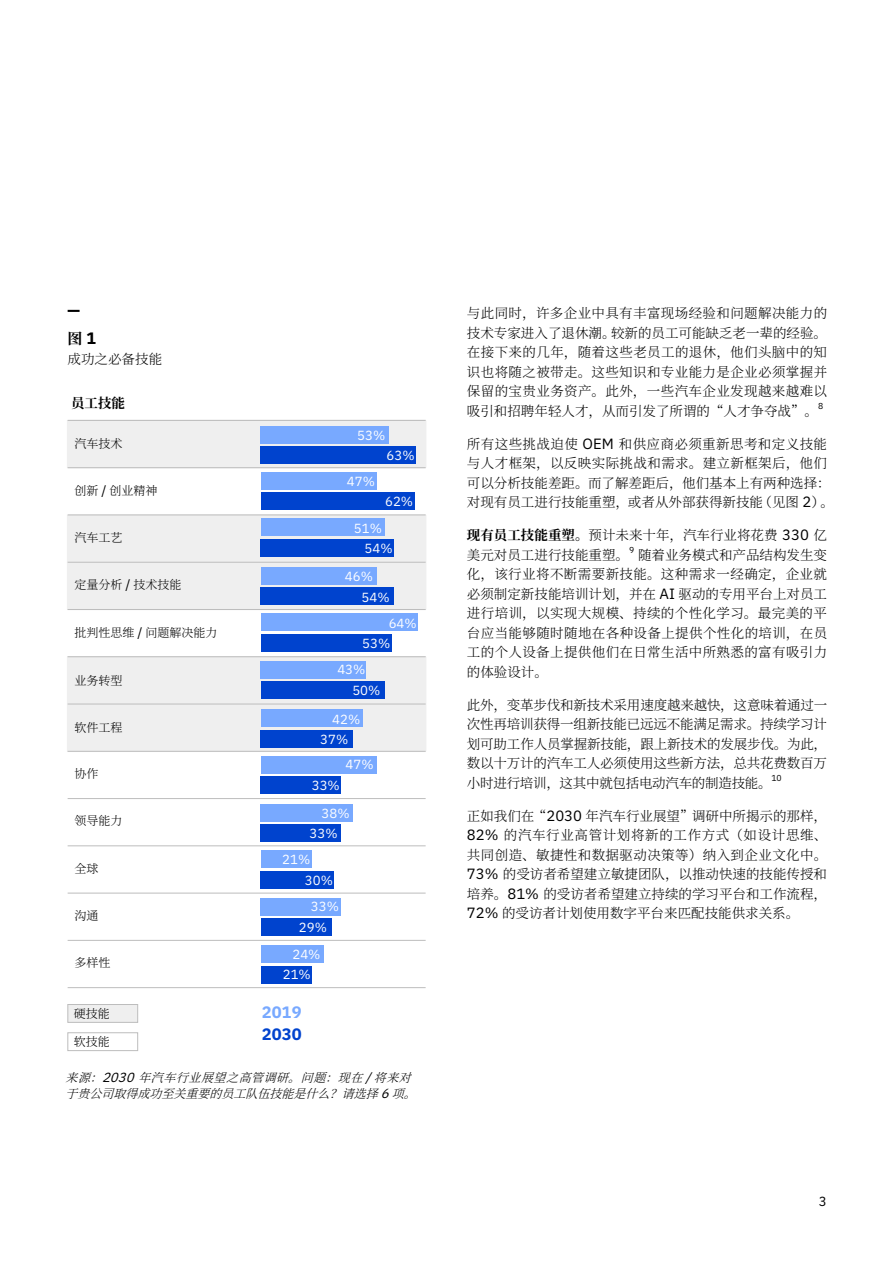
<style>
.page{position:relative;width:893px;height:1262px;background:#fff}
.page>*{position:absolute;margin:0;border:0;box-sizing:border-box;transform-origin:0 0}
.Paragraph_Style30{font:700 16.5px "IBM Plex Sans";color:#78a9ff}
.Paragraph_Style1{font:700 16.5px "IBM Plex Sans";color:#0043ce}
.Paragraph_Style33{font:700 15px "Noto Serif CJ Ksc";color:#000}
.Paragraph_Style34{font:300 13.5px/19.5px "Noto Serif CJ Ksc";letter-spacing:-.005em;color:#000;text-align:justify}
.Paragraph_Style1-2{font:300 13.5px/19.5px "Noto Serif CJ Ksc";color:#000;text-align:justify}
.Paragraph_Style36{font:300 13.5px/19.5px "Noto Serif CJ Ksc";letter-spacing:.025em;color:#000;text-align:justify}
.Paragraph_Style35{font:300 13.5px/19.5px "Noto Serif CJ Ksc";color:#000}
.Paragraph_Style36-2{font:300 13.5px/19.5px "Noto Serif CJ Ksc";color:#000}
.Paragraph_Style1-3{font:700 13.5px "Noto Serif CJ Ksc";color:#000}
.Paragraph_Style1-4{font:13.2px "IBM Plex Sans";color:#fff}
.Paragraph_Style29{font:13.2px/20.1px "IBM Plex Sans";color:#fff}
.Paragraph_Style27{font:13.2px/28.5px "IBM Plex Sans";color:#fff}
.Paragraph_Style28{font:13.2px/21px "IBM Plex Sans";color:#fff}
.Paragraph_Style32{font:13.2px "IBM Plex Sans";color:#fff}
.Paragraph_Style26{font:13.2px "IBM Plex Sans";color:#fff}
.Paragraph_Style30-2{font:13.2px "IBM Plex Sans";color:#fff}
.Paragraph_Style31{font:13.2px "IBM Plex Sans";color:#fff}
.Paragraph_Style1-5{font:13.2px "IBM Plex Sans";color:#000}
.Paragraph_Style10{font:italic 300 12px/16.5px "Noto Serif CJ Ksc";color:#000}
.Paragraph_Style1-6{font:300 12px "Noto Serif CJ Ksc";color:#000}
.Paragraph_Style10-2{font:300 12px "Noto Serif CJ Ksc";color:#000}
.Paragraph_Style34-2{font:8.7px "IBM Plex Sans";color:#000}
.Paragraph_Style36-3{font:8.7px "IBM Plex Sans";color:#000}
.s1{font-family:"IBM Plex Sans";font-size:16.5px}
.s2{font-family:"IBM Plex Sans";font-weight:400;font-size:13.2px}
.s3{font-family:"IBM Plex Sans";font-weight:400;font-size:14.85px}
.s4{font-weight:700}
</style>
<div class="page">
<hr style="left:67px;top:420px;width:1px;height:48px;background:#efefef">
<hr style="left:425px;top:420px;width:1px;height:48px;background:#efefef">
<hr style="left:67px;top:515px;width:1px;height:47px;background:#efefef">
<hr style="left:425px;top:515px;width:1px;height:47px;background:#efefef">
<hr style="left:67px;top:562px;width:1px;height:47px;background:#efefef">
<hr style="left:425px;top:562px;width:1px;height:47px;background:#efefef">
<hr style="left:67px;top:657px;width:1px;height:47px;background:#efefef">
<hr style="left:425px;top:657px;width:1px;height:47px;background:#efefef">
<hr style="left:67px;top:704px;width:1px;height:47px;background:#efefef">
<hr style="left:425px;top:704px;width:1px;height:47px;background:#efefef">
<div style="left:68px;top:420px;width:357px;height:48px;background:#efefef"></div>
<div style="left:261px;top:446px;width:155px;height:17px;background:#0043ce"></div>
<div style="left:261px;top:426px;width:128px;height:17px;background:#78a9ff"></div>
<div style="left:261px;top:493px;width:153px;height:17px;background:#0043ce"></div>
<div style="left:261px;top:472px;width:115px;height:17px;background:#78a9ff"></div>
<div style="left:68px;top:515px;width:357px;height:47px;background:#efefef"></div>
<div style="left:68px;top:562px;width:357px;height:47px;background:#efefef"></div>
<div style="left:261px;top:539px;width:133px;height:17px;background:#0043ce"></div>
<div style="left:261px;top:519px;width:124px;height:17px;background:#78a9ff"></div>
<div style="left:261px;top:588px;width:133px;height:17px;background:#0043ce"></div>
<div style="left:261px;top:567px;width:115px;height:17px;background:#78a9ff"></div>
<div style="left:261px;top:634px;width:130px;height:18px;background:#0043ce"></div>
<div style="left:261px;top:613px;width:156px;height:17px;background:#78a9ff"></div>
<div style="left:68px;top:657px;width:357px;height:47px;background:#efefef"></div>
<div style="left:68px;top:704px;width:357px;height:47px;background:#efefef"></div>
<div style="left:261px;top:681px;width:124px;height:17px;background:#0043ce"></div>
<div style="left:261px;top:661px;width:105px;height:17px;background:#78a9ff"></div>
<div style="left:261px;top:730px;width:92px;height:17px;background:#0043ce"></div>
<div style="left:261px;top:709px;width:101px;height:17px;background:#78a9ff"></div>
<hr style="left:68px;top:751px;width:357px;height:1px;background:#bdbdbd">
<hr style="left:68px;top:703px;width:357px;height:1px;background:#bdbdbd">
<hr style="left:68px;top:656px;width:357px;height:1px;background:#bdbdbd">
<hr style="left:68px;top:609px;width:357px;height:1px;background:#bdbdbd">
<hr style="left:68px;top:562px;width:357px;height:1px;background:#bdbdbd">
<hr style="left:68px;top:514px;width:357px;height:1px;background:#bdbdbd">
<hr style="left:68px;top:987px;width:357px;height:1px;background:#bdbdbd">
<hr style="left:68px;top:940px;width:357px;height:1px;background:#bdbdbd">
<hr style="left:68px;top:892px;width:357px;height:1px;background:#bdbdbd">
<hr style="left:68px;top:845px;width:357px;height:1px;background:#bdbdbd">
<hr style="left:68px;top:798px;width:357px;height:1px;background:#bdbdbd">
<hr style="left:68px;top:467px;width:357px;height:1px;background:#bdbdbd">
<hr style="left:68px;top:420px;width:357px;height:1px;background:#bdbdbd">
<div style="left:261px;top:776px;width:80px;height:17px;background:#0043ce"></div>
<div style="left:261px;top:756px;width:115px;height:17px;background:#78a9ff"></div>
<div style="left:261px;top:824px;width:80px;height:17px;background:#0043ce"></div>
<div style="left:261px;top:804px;width:92px;height:17px;background:#78a9ff"></div>
<div style="left:261px;top:871px;width:73px;height:17px;background:#0043ce"></div>
<div style="left:261px;top:850px;width:50px;height:17px;background:#78a9ff"></div>
<div style="left:261px;top:918px;width:70px;height:17px;background:#0043ce"></div>
<div style="left:261px;top:898px;width:80px;height:17px;background:#78a9ff"></div>
<div style="left:261px;top:966px;width:50px;height:17px;background:#0043ce"></div>
<svg style="left:68px;top:310px;width:12px;height:2px"></svg>
<div style="left:68px;top:1004px;width:70px;height:18px;background:#efefef;border:1px solid #bdbdbd"></div>
<div style="left:68px;top:1032px;width:70px;height:18px;border:1px solid #bdbdbd"></div>
<div style="left:261px;top:945px;width:62px;height:17px;background:#78a9ff"></div>
<p class="Paragraph_Style33" style="left:68px;top:330px;width:30px">图 <span class="s1">1</span></p>
<p class="Paragraph_Style1-2" style="left:68px;top:349px;width:96px">成功之必备技能</p>
<p class="Paragraph_Style1-3" style="left:71px;top:395px;width:55px">员工技能</p>
<p class="Paragraph_Style1-6" style="left:74px;top:437px;width:49px">汽车技术</p>
<p class="Paragraph_Style1-6" style="left:74px;top:483px;width:85px">创新 <span class="s2">/</span> 创业精神</p>
<p class="Paragraph_Style1-6" style="left:74px;top:530px;width:50px">汽车工艺</p>
<p class="Paragraph_Style1-6" style="left:74px;top:578px;width:109px">定量分析 <span class="s2">/</span> 技术技能</p>
<p class="Paragraph_Style1-6" style="left:74px;top:626px;width:145px">批判性思维 <span class="s2">/</span> 问题解决能力</p>
<p class="Paragraph_Style1-6" style="left:74px;top:673px;width:50px">业务转型</p>
<p class="Paragraph_Style1-6" style="left:74px;top:721px;width:49px">软件工程</p>
<p class="Paragraph_Style1-6" style="left:74px;top:767px;width:25px">协作</p>
<p class="Paragraph_Style1-6" style="left:74px;top:814px;width:49px">领导能力</p>
<p class="Paragraph_Style1-6" style="left:74px;top:861px;width:25px">全球</p>
<p class="Paragraph_Style1-6" style="left:74px;top:909px;width:25px">沟通</p>
<p class="Paragraph_Style1-6" style="left:74px;top:956px;width:37px">多样性</p>
<p class="Paragraph_Style10-2" style="left:74px;top:1007px;width:38px">硬技能</p>
<p class="Paragraph_Style10-2" style="left:74px;top:1035px;width:38px">软技能</p>
<p class="Paragraph_Style1-4" style="left:357px;top:425px;width:30px">53%</p>
<p class="Paragraph_Style1-4" style="left:347px;top:471px;width:30px">47%</p>
<p class="Paragraph_Style1-4" style="left:386px;top:445px;width:30px">63%</p>
<p class="Paragraph_Style1-4" style="left:385px;top:491px;width:30px">62%</p>
<p class="Paragraph_Style26" style="left:354px;top:518px;width:30px">51%</p>
<p class="Paragraph_Style27" style="left:345px;top:532px;width:49px;text-indent:20px">54%<br>46%</p>
<p class="Paragraph_Style27" style="left:361px;top:582px;width:30px">54%</p>
<p class="Paragraph_Style1-4" style="left:388px;top:613px;width:30px">64%</p>
<p class="Paragraph_Style1-4" style="left:362px;top:633px;width:30px">53%</p>
<p class="Paragraph_Style28" style="left:352px;top:657px;width:30px;text-indent:-15px">43%<br>50%</p>
<p class="Paragraph_Style29" style="left:320px;top:707px;width:42px;text-indent:12px">42%<br>37%</p>
<p class="Paragraph_Style1-4" style="left:345px;top:754px;width:30px">47%</p>
<p class="Paragraph_Style1-4" style="left:312px;top:775px;width:30px">33%</p>
<p class="Paragraph_Style29" style="left:309px;top:802px;width:42px;text-indent:12px">38%<br>33%</p>
<p class="Paragraph_Style30-2" style="left:282px;top:848px;width:30px">21%</p>
<p class="Paragraph_Style31" style="left:305px;top:869px;width:30px">30%</p>
<p class="Paragraph_Style29" style="left:299px;top:894px;width:42px;line-height:21px;text-indent:12px">33%<br>29%</p>
<p class="Paragraph_Style32" style="left:292px;top:944px;width:30px">24%</p>
<p class="Paragraph_Style32" style="left:283px;top:964px;width:30px">21%</p>
<p class="Paragraph_Style30" style="left:262px;top:998px;width:41px">2019</p>
<p class="Paragraph_Style1" style="left:262px;top:1021px;width:41px">2030</p>
<p class="Paragraph_Style10" style="left:65px;top:1069px;width:361px">来源：<span class="s2">2 03 0</span>年汽车行业展望之高管调研。问题：现在 <span class="s2">/</span> 将来对于贵公司取得成功至关重要的员工队伍技能是什么？请选择<span class="s2">6</span>项。</p>
<p class="Paragraph_Style34" style="left:467px;top:304px;width:362px">与此同时，许多企业中具有丰富现场经验和问题解决能力的技术专家进入了退休潮。较新的员工可能缺乏老一辈的经验。在接下来的几年，随着这些老员工的退休，他们头脑中的知识也将随之被带走。这些知识和专业能力是企业必须掌握并保留的宝贵业务资产。此外，一些汽车企业发现越来越难以吸引和招聘年轻人才，从而引发了所谓的“人才争夺战”。</p>
<p class="Paragraph_Style34-2" style="left:818px;top:399px;width:7px">8</p>
<p class="Paragraph_Style35" style="left:467px;top:434px;width:368px">所有这些挑战迫使 <span class="s3">OEM</span> 和供应商必须重新思考和定义技能与人才框架，以反映实际挑战和需求。建立新框架后，他们可以分析技能差距。而了解差距后，他们基本上有两种选择：对现有员工进行技能重塑，或者从外部获得新技能（见图 <span class="s3">2</span>）。</p>
<p class="Paragraph_Style36-2" style="left:467px;top:526px;width:361px"><span class="s4">现有员工技能重塑。</span>预计未来十年，汽车行业将花费 <span class="s3">330</span> 亿美元对员工进行技能重塑。</p>
<p class="Paragraph_Style36-3" style="left:629px;top:543px;width:7px">9</p>
<p class="Paragraph_Style36" style="left:467px;top:545px;width:362px;text-indent:171px">随着业务模式和产品结构发生变化，该行业将不断需要新技能。这种需求一经确定，企业就必须制定新技能培训计划，并在 <span class="s3">AI</span> 驱动的专用平台上对员工进行培训，以实现大规模、持续的个性化学习。最完美的平台应当能够随时随地在各种设备上提供个性化的培训，在员工的个人设备上提供他们在日常生活中所熟悉的富有吸引力的体验设计。</p>
<p class="Paragraph_Style34" style="left:467px;top:695px;width:362px">此外，变革步伐和新技术采用速度越来越快，这意味着通过一次性再培训获得一组新技能已远远不能满足需求。持续学习计划可助工作人员掌握新技能，跟上新技术的发展步伐。为此，数以十万计的汽车工人必须使用这些新方法，总共花费数百万小时进行培训，这其中就包括电动汽车的制造技能。</p>
<p class="Paragraph_Style34-2" style="left:771px;top:771px;width:12px">10</p>
<p class="Paragraph_Style1-2" style="left:467px;top:806px;width:362px">正如我们在“<span class="s3">2030</span> 年汽车行业展望”调研中所揭示的那样，<span class="s3">82%</span> 的汽车行业高管计划将新的工作方式（如设计思维、共同创造、敏捷性和数据驱动决策等）纳入到企业文化中。<span class="s3">73%</span> 的受访者希望建立敏捷团队，以推动快速的技能传授和培养。<span class="s3">81%</span> 的受访者希望建立持续的学习平台和工作流程，<span class="s3">72%</span> 的受访者计划使用数字平台来匹配技能供求关系。</p>
<p class="Paragraph_Style1-5" style="left:818px;top:1191px;width:9px">3</p>
</div>
